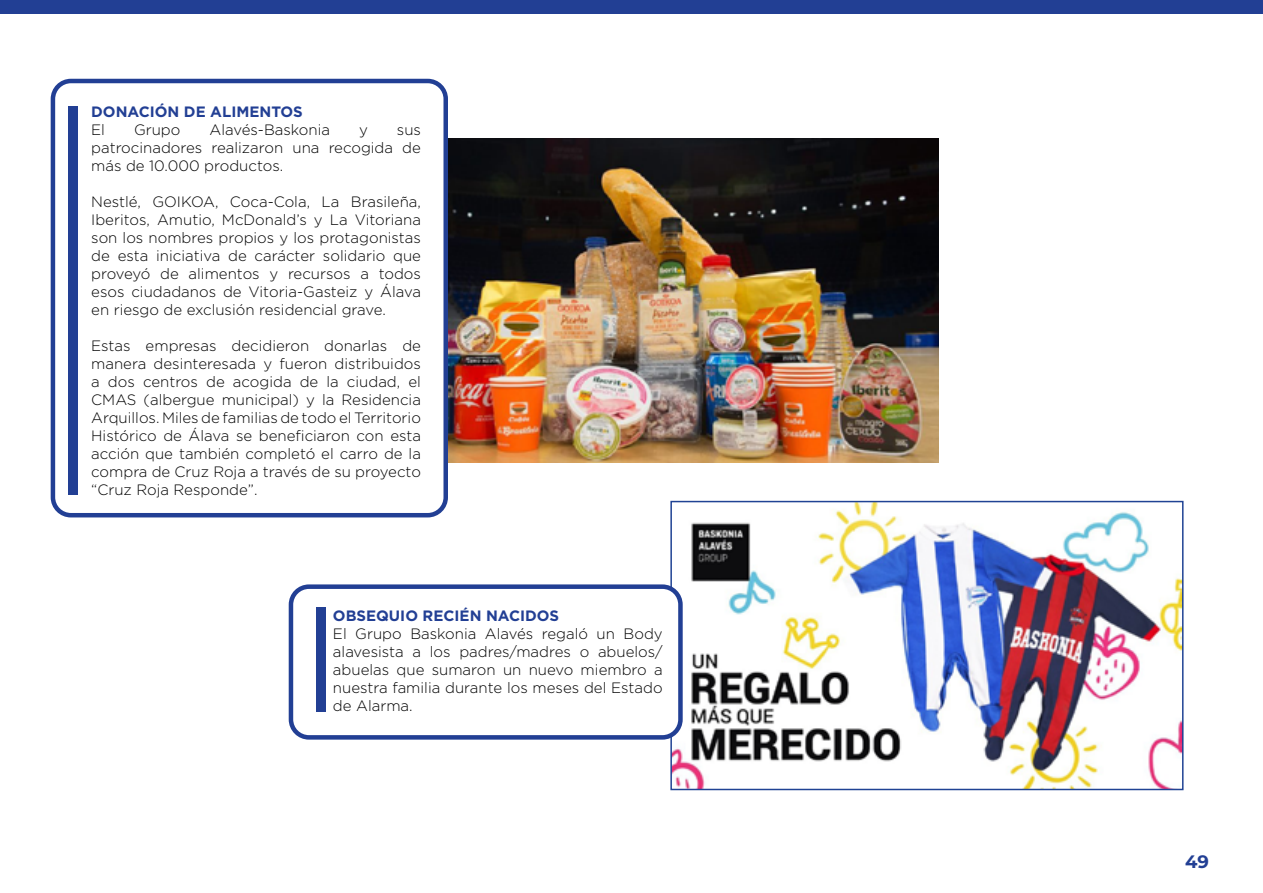
<style>
.page{position:relative;width:1263px;height:893px;background:#fff}
.page>*{position:absolute;margin:0;border:0;box-sizing:border-box;transform-origin:0 0}
.t1{font:700 18px "Montserrat";color:#223f94}
.t2{font:300 15px/18px "Gotham";color:#000;text-align:justify}
.t3{font:700 15px "Gotham";color:#223f94}
</style>
<div class="page">
<img style="left:673px;top:504px;width:507px;height:283px">
<div style="left:670px;top:501px;width:513px;height:289px;border:2px solid #204394"></div>
<img style="left:448px;top:139px;width:491px;height:324px">
<div style="left:51px;top:79px;width:397px;height:438px;border:4px solid #223f94;border-radius:18px"></div>
<div style="left:291px;top:587px;width:389px;height:150px;background:#fff;border-radius:18px"></div>
<div style="left:289px;top:584px;width:394px;height:156px;border:4px solid #223f94;border-radius:18px"></div>
<div style="left:316px;top:607px;width:9px;height:104px;background:#223f94"></div>
<div style="left:69px;top:106px;width:9px;height:389px;background:#223f94"></div>
<div style="left:0;top:0;width:1263px;height:14px;background:#223f94"></div>
<p class="t3" style="left:91px;top:102px;width:213px">DONACIÓN DE ALIMENTOS</p>
<p class="t2" style="left:91px;top:120px;width:15px">El</p>
<p class="t2" style="left:134px;top:120px;width:48px">Grupo</p>
<p class="t2" style="left:209px;top:120px;width:122px">Alavés-Baskonia</p>
<p class="t2" style="left:359px;top:120px;width:10px">y</p>
<p class="t2" style="left:91px;top:120px;width:331px;text-indent:306px">sus patrocinadores realizaron una recogida de más de 10.000 productos.</p>
<p class="t2" style="left:91px;top:192px;width:331px">Nestlé, GOIKOA, Coca-Cola, La Brasileña, Iberitos, Amutio, McDonald’s y La Vitoriana son los nombres propios y los protagonistas de esta iniciativa de carácter solidario que proveyó de alimentos y recursos a todos esos ciudadanos de Vitoria-Gasteiz y Álava en riesgo de exclusión residencial grave.</p>
<p class="t2" style="left:91px;top:336px;width:331px">Estas empresas decidieron donarlas de manera desinteresada y fueron distribuidos a dos centros de acogida de la ciudad, el CMAS (albergue municipal) y la Residencia Arquillos. Miles de familias de todo el Territorio Histórico de Álava se beneficiaron con esta acción que también completó el carro de la compra de Cruz Roja a través de su proyecto “Cruz Roja Responde”.</p>
<p class="t3" style="left:333px;top:606px;width:228px">OBSEQUIO RECIÉN NACIDOS</p>
<p class="t2" style="left:333px;top:624px;width:331px">El Grupo Baskonia Alavés regaló un Body alavesista a los padres/madres o abuelos/ abuelas que sumaron un nuevo miembro a nuestra familia durante los meses del Estado de Alarma.</p>
<p class="t1" style="left:1185px;top:848px;width:25px">49</p>
</div>
